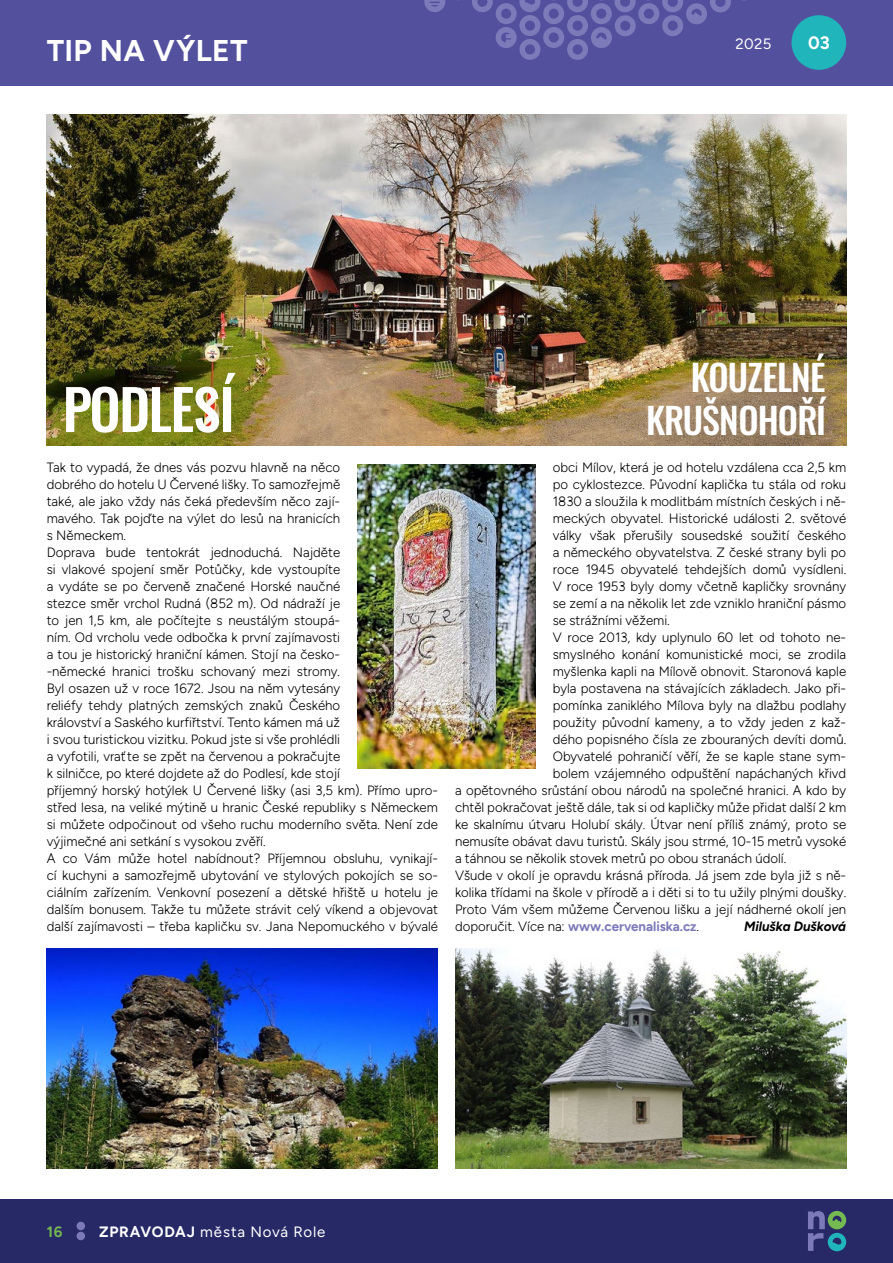
<style>
.page{position:relative;width:893px;height:1263px;background:#fff}
.page>*{position:absolute;margin:0;border:0;box-sizing:border-box;transform-origin:0 0}
.t1{font:55.5px "Oswald";letter-spacing:-.025em;color:#fff}
.t2{font:36px "Oswald";letter-spacing:-.025em;color:#fff}
.t3{font:700 30px "Figtree";letter-spacing:.01em;color:#fff}
.t4{font:700 18px "Figtree";color:#fff}
.t5{font:15px "Figtree";letter-spacing:.05em;color:#fff}
.t6{font:700 15px "Figtree";color:#75b952}
.t7{font:300 13.5px/17px "Figtree";color:#000}
.t8{font:700 13.5px "Figtree";color:#7c7ab9}
.t9{font:italic 700 13.5px "Figtree";color:#000}
.s1{font-weight:300;color:#000}
.s2{font-weight:700}
</style>
<div class="page">
<div style="left:0;top:0;width:893px;height:85px;background:#53519e"></div>
<div style="left:791px;top:15px;width:55px;height:55px;background:#20b5ba;border-radius:50%"></div>
<div style="left:0;top:1199px;width:893px;height:64px;background:#272967"></div>
<svg style="left:808px;top:1211px;width:38px;height:40px"></svg>
<div style="left:77px;top:1222px;width:8px;height:8px;background:#7c7ab9;border-radius:50%"></div>
<div style="left:77px;top:1232px;width:8px;height:8px;background:#7c7ab9;border-radius:50%"></div>
<svg style="left:424px;top:0;width:322px;height:60px"></svg>
<img style="left:47px;top:115px;width:799px;height:331px">
<img style="left:455px;top:948px;width:391px;height:220px">
<img style="left:357px;top:465px;width:179px;height:303px">
<img style="left:47px;top:949px;width:391px;height:219px">
<h3 class="t3" style="left:47px;top:32px;width:202px">TIP NA VÝLET</h3>
<h1 class="t1" style="left:63px;top:360px;width:173px">PODLESÍ</h1>
<p class="t5" style="left:736px;top:36px;width:37px">2025</p>
<h3 class="t4" style="left:808px;top:32px;width:23px">03</h3>
<h2 class="t2" style="left:691px;top:345px;width:137px">KOUZELNÉ</h2>
<h2 class="t2" style="left:646px;top:388px;width:181px">KRUŠNOHOŘÍ</h2>
<p class="t7" style="left:47px;top:459px;width:393px">Tak to vypadá, že dnes vás pozvu hlavně na něco<br>dobrého do hotelu U Červené lišky. To samozřejmě<br>také, ale jako vždy nás čeká především něco zají-<br>mavého. Tak pojďte na výlet do lesů na hranicích<br>s Německem.<br>Doprava bude tentokrát jednoduchá. Najděte<br>si vlakové spojení směr Potůčky, kde vystoupíte<br>a vydáte se po červeně značené Horské naučné<br>stezce směr vrchol Rudná (852 m). Od nádraží je<br>to jen 1,5 km, ale počítejte s neustálým stoupá-<br>ním. Od vrcholu vede odbočka k první zajímavosti<br>a tou je historický hraniční kámen. Stojí na česko-<br>-německé hranici trošku schovaný mezi stromy.<br>Byl osazen už v roce 1672. Jsou na něm vytesány<br>reliéfy tehdy platných zemských znaků Českého<br>království a Saského kurfiřtství. Tento kámen má už<br>i svou turistickou vizitku. Pokud jste si vše prohlédli<br>a vyfotili, vraťte se zpět na červenou a pokračujte<br>k silničce, po které dojdete až do Podlesí, kde stojí<br>příjemný horský hotýlek U Červené lišky (asi 3,5 km). Přímo upro&shy;střed lesa, na veliké mýtině u hranic České republiky s Německem si můžete odpočinout od všeho ruchu moderního světa. Není zde výjimečné ani setkání s vysokou zvěří.<br>A co Vám může hotel nabídnout? Příjemnou obsluhu, vynikají&shy;cí kuchyni a samozřejmě ubytování ve stylových pokojích se so&shy;ciálním zařízením. Venkovní posezení a dětské hřiště u hotelu je dalším bonusem. Takže tu můžete strávit celý víkend a objevovat další zajímavosti – třeba kapličku sv. Jana Nepomuckého v bývalé</p>
<p class="t7" style="left:553px;top:459px;width:295px">obci Mílov, která je od hotelu vzdálena cca 2,5 km</p>
<p class="t7" style="left:553px;top:476px;width:295px">po cyklostezce. Původní kaplička tu stála od roku</p>
<p class="t7" style="left:553px;top:493px;width:295px">1830 a sloužila k modlitbám místních českých i ně-</p>
<p class="t7" style="left:553px;top:510px;width:295px">meckých obyvatel. Historické události 2. světové</p>
<p class="t7" style="left:553px;top:527px;width:295px">války však přerušily sousedské soužití českého</p>
<p class="t7" style="left:553px;top:544px;width:295px">a německého obyvatelstva. Z české strany byli po</p>
<p class="t7" style="left:553px;top:561px;width:295px">roce 1945 obyvatelé tehdejších domů vysídleni.</p>
<p class="t7" style="left:553px;top:578px;width:295px">V roce 1953 byly domy včetně kapličky srovnány</p>
<p class="t7" style="left:553px;top:595px;width:295px">se zemí a na několik let zde vzniklo hraniční pásmo</p>
<p class="t7" style="left:553px;top:612px;width:119px">se strážními věžemi.</p>
<p class="t7" style="left:553px;top:629px;width:295px">V roce 2013, kdy uplynulo 60 let od tohoto ne-</p>
<p class="t7" style="left:553px;top:646px;width:295px">smyslného konání komunistické moci, se zrodila</p>
<p class="t7" style="left:553px;top:663px;width:295px">myšlenka kapli na Mílově obnovit. Staronová kaple</p>
<p class="t7" style="left:553px;top:680px;width:295px">byla postavena na stávajících základech. Jako při-</p>
<p class="t7" style="left:553px;top:697px;width:295px">pomínka zaniklého Mílova byly na dlažbu podlahy</p>
<p class="t7" style="left:553px;top:714px;width:295px">použity původní kameny, a to vždy jeden z kaž-</p>
<p class="t7" style="left:553px;top:731px;width:295px">dého popisného čísla ze zbouraných devíti domů.</p>
<p class="t7" style="left:553px;top:748px;width:295px">Obyvatelé pohraničí věří, že se kaple stane sym-</p>
<p class="t7" style="left:553px;top:765px;width:295px">bolem vzájemného odpuštění napáchaných křivd</p>
<p class="t7" style="left:455px;top:782px;width:393px">a opětovného srůstání obou národů na společné hranici. A kdo by</p>
<p class="t7" style="left:455px;top:799px;width:393px">chtěl pokračovat ještě dále, tak si od kapličky může přidat další 2 km</p>
<p class="t7" style="left:455px;top:816px;width:393px">ke skalnímu útvaru Holubí skály. Útvar není příliš známý, proto se</p>
<p class="t7" style="left:455px;top:833px;width:393px">nemusíte obávat davu turistů. Skály jsou strmé, 10-15 metrů vysoké</p>
<p class="t7" style="left:455px;top:850px;width:333px">a táhnou se několik stovek metrů po obou stranách údolí.</p>
<p class="t7" style="left:455px;top:867px;width:393px">Všude v okolí je opravdu krásná příroda. Já jsem zde byla již s ně-</p>
<p class="t7" style="left:455px;top:884px;width:393px">kolika třídami na škole v přírodě a i děti si to tu užily plnými doušky.</p>
<p class="t7" style="left:455px;top:901px;width:393px">Proto Vám všem můžeme Červenou lišku a její nádherné okolí jen</p>
<p class="t8" style="left:455px;top:918px;width:246px"><span class="s1">doporučit. Více na:</span> www.cervenaliska.cz<span class="s1">.</span></p>
<p class="t9" style="left:744px;top:918px;width:104px">Miluška Dušková</p>
<p class="t6" style="left:47px;top:1223px;width:17px">16</p>
<p class="t5" style="left:99px;top:1224px;width:228px"><span class="s2">ZPRAVODAJ</span> města Nová Role</p>
</div>
